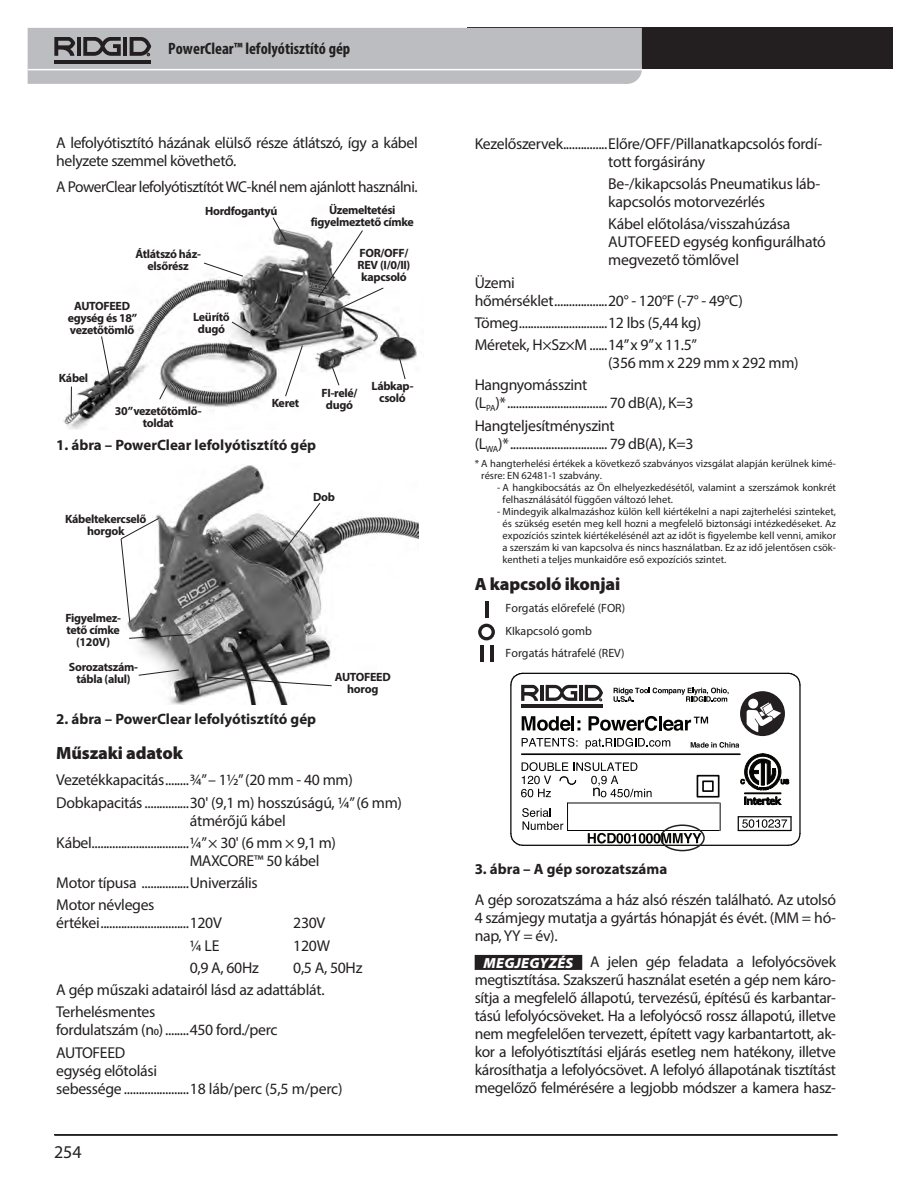
<style>
.page{position:relative;width:918px;height:1188px;background:#fff}
.page>*{position:absolute;margin:0;border:0;box-sizing:border-box;transform-origin:0 0}
.t1{font:18px "Myriad Pro";color:#231f20}
.Heading_2{font:900 17.7px "Myriad Pro";letter-spacing:-.01em;color:#231f20}
.t2{font:700 condensed 16.5px "Myriad Pro";color:#231f20}
.Body_Text{font:15.75px/18px "Myriad Pro";letter-spacing:-.02em;color:#231f20}
.Picture_Caption{font:700 15px "Myriad Pro";color:#231f20}
.t3{font:italic 900 14.7px "Myriad Pro";letter-spacing:.02em;color:#fff}
.t4{font:700 12px/12px "Myriad Pro";letter-spacing:-.025em;color:#231f20;text-align:center}
.t5{font:12px/22.5px "Myriad Pro";color:#231f20}
.Small_text{font:10.5px/12px "Myriad Pro";color:#231f20}
</style>
<div class="page">
<img style="left:63px;top:228px;width:354px;height:202px">
<svg style="left:203px;top:262px;width:41px;height:15px"></svg>
<svg style="left:101px;top:336px;width:11px;height:48px"></svg>
<svg style="left:71px;top:387px;width:1px;height:29px"></svg>
<svg style="left:231px;top:321px;width:22px;height:14px"></svg>
<svg style="left:159px;top:384px;width:9px;height:16px"></svg>
<svg style="left:272px;top:217px;width:15px;height:25px"></svg>
<svg style="left:331px;top:366px;width:9px;height:20px"></svg>
<svg style="left:398px;top:357px;width:8px;height:23px"></svg>
<svg style="left:285px;top:345px;width:18px;height:52px"></svg>
<svg style="left:313px;top:230px;width:71px;height:91px"></svg>
<img style="left:127px;top:465px;width:292px;height:240px">
<svg style="left:278px;top:502px;width:43px;height:56px"></svg>
<svg style="left:128px;top:634px;width:64px;height:5px"></svg>
<svg style="left:138px;top:669px;width:42px;height:7px"></svg>
<svg style="left:207px;top:677px;width:125px;height:10px"></svg>
<svg style="left:120px;top:517px;width:40px;height:106px"></svg>
<svg style="left:510px;top:672px;width:291px;height:175px"></svg>
<div style="left:660px;top:824px;width:45px;height:27px;border:2px solid #231f20;border-radius:50%"></div>
<hr style="left:485px;top:602px;width:3px;height:16px;background:#231f20">
<svg style="left:478px;top:624px;width:17px;height:16px"></svg>
<hr style="left:480px;top:646px;width:3px;height:16px;background:#231f20">
<hr style="left:490px;top:646px;width:3px;height:16px;background:#231f20">
<div style="left:475px;top:955px;width:107px;height:15px;background:#231f20"></div>
<hr style="left:55px;top:1134px;width:783px;height:2px;background:#231f20">
<div style="left:467px;top:28px;width:425px;height:41px;background:#231f20"></div>
<svg style="left:28px;top:28px;width:614px;height:56px;background:#b7b8bb"></svg>
<hr style="left:54px;top:1134px;width:783px;height:2px;background:#231f20">
<p class="t2" style="left:168px;top:38px;width:184px">PowerClear™ lefolyótisztító gép</p>
<p class="Body_Text" style="left:56px;top:133px;width:363px">A lefolyótisztító házának elülső része átlátszó, így a kábel helyzete szemmel követhető.</p>
<p class="Body_Text" style="left:56px;top:178px;width:362px">A PowerClear lefolyótisztítót WC-knél nem ajánlott használni.</p>
<p class="t4" style="left:205px;top:205px;width:74px">Hordfogantyú</p>
<p class="t4" style="left:136px;top:247px;width:67px">Átlátszó ház&shy;elsőrész</p>
<p class="t4" style="left:68px;top:299px;width:71px">AUTOFEED egység és 18” vezetőtömlő</p>
<p class="t4" style="left:193px;top:310px;width:38px">Leürítő dugó</p>
<p class="t4" style="left:311px;top:204px;width:105px">Üzemeltetési figyelmeztető címke</p>
<p class="t4" style="left:358px;top:247px;width:54px;text-align:left">FOR/OFF/<br>REV (I/0/II) kapcsoló</p>
<p class="t4" style="left:59px;top:371px;width:31px">Kábel</p>
<p class="t4" style="left:115px;top:404px;width:88px">30” vezetőtömlő&shy;toldat</p>
<p class="t4" style="left:272px;top:397px;width:29px">Keret</p>
<p class="t4" style="left:322px;top:387px;width:37px">FI-relé/ dugó</p>
<p class="t4" style="left:372px;top:380px;width:44px">Lábkap&shy;csoló</p>
<p class="Picture_Caption" style="left:56px;top:435px;width:262px">1. ábra – PowerClear lefolyótisztító gép</p>
<p class="t4" style="left:65px;top:512px;width:83px">Kábeltekercselő horgok</p>
<p class="t4" style="left:65px;top:612px;width:57px">Figyelmez&shy;tető címke (120V)</p>
<p class="t4" style="left:69px;top:661px;width:71px">Sorozatszám&shy;tábla (alul)</p>
<p class="t4" style="left:313px;top:490px;width:23px">Dob</p>
<p class="t4" style="left:335px;top:670px;width:57px">AUTOFEED horog</p>
<p class="Picture_Caption" style="left:56px;top:709px;width:262px">2. ábra – PowerClear lefolyótisztító gép</p>
<p class="Heading_2" style="left:56px;top:743px;width:128px">Műszaki adatok</p>
<p class="Body_Text" style="left:56px;top:771px;width:112px">Vezetékkapacitás.........</p>
<p class="Body_Text" style="left:190px;top:771px;width:165px">¾” – 1½” (20 mm - 40 mm)</p>
<p class="Body_Text" style="left:56px;top:793px;width:90px">Dobkapacitás................</p>
<p class="Body_Text" style="left:190px;top:793px;width:214px">30' (9,1 m) hosszúságú, ¼” (6 mm) átmérőjű kábel</p>
<p class="Body_Text" style="left:56px;top:833px;width:40px">Kábel.................................</p>
<p class="Body_Text" style="left:190px;top:833px;width:148px">¼” × 30' (6 mm × 9,1 m)<br>MAXCORE™ 50 kábel</p>
<p class="Body_Text" style="left:56px;top:874px;width:88px">Motor típusa .................</p>
<p class="Body_Text" style="left:190px;top:874px;width:70px">Univerzális</p>
<p class="Body_Text" style="left:56px;top:896px;width:100px">Motor névleges értékei...............................</p>
<p class="Body_Text" style="left:190px;top:914px;width:34px">120V</p>
<p class="Body_Text" style="left:293px;top:914px;width:34px">230V</p>
<p class="Body_Text" style="left:190px;top:936px;width:31px">¼ LE</p>
<p class="Body_Text" style="left:293px;top:936px;width:38px">120W</p>
<p class="Body_Text" style="left:190px;top:958px;width:71px">0,9 A, 60Hz</p>
<p class="Body_Text" style="left:293px;top:958px;width:71px">0,5 A, 50Hz</p>
<p class="Body_Text" style="left:56px;top:981px;width:269px">A gép műszaki adatairól lásd az adattáblát.</p>
<p class="Body_Text" style="left:56px;top:1003px;width:111px">Terhelésmentes fordulatszám (n0).........</p>
<p class="Body_Text" style="left:190px;top:1021px;width:89px">450 ford./perc</p>
<p class="Body_Text" style="left:56px;top:1043px;width:102px">AUTOFEED egység előtolási sebessége.......................</p>
<p class="Body_Text" style="left:190px;top:1079px;width:154px">18 láb/perc (5,5 m/perc)</p>
<p class="t1" style="left:54px;top:1140px;width:29px">254</p>
<p class="Body_Text" style="left:475px;top:134px;width:92px">Kezelőszervek................</p>
<p class="Body_Text" style="left:608px;top:134px;width:216px">Előre/OFF/Pillanatkapcsolós fordí&shy;tott forgásirány</p>
<p class="Body_Text" style="left:608px;top:175px;width:214px">Be-/kikapcsolás Pneumatikus láb&shy;kapcsolós motorvezérlés</p>
<p class="Body_Text" style="left:608px;top:215px;width:219px">Kábel előtolása/visszahúzása<br>AUTOFEED egység konfigurálható megvezető tömlővel</p>
<p class="Body_Text" style="left:475px;top:273px;width:83px">Üzemi hőmérséklet...................</p>
<p class="Body_Text" style="left:608px;top:291px;width:136px">20° - 120°F (-7° - 49°C)</p>
<p class="Body_Text" style="left:475px;top:313px;width:48px">Tömeg...............................</p>
<p class="Body_Text" style="left:608px;top:313px;width:95px">12 lbs (5,44 kg)</p>
<p class="Body_Text" style="left:608px;top:336px;width:192px;text-indent:-133px">Méretek, H×Sz×M....... 14” x 9” x 11.5”<br>(356 mm x 229 mm x 292 mm)</p>
<p class="Body_Text" style="left:475px;top:376px;width:114px">Hangnyomásszint (L<sub>PA</sub>)*...................................</p>
<p class="Body_Text" style="left:610px;top:394px;width:86px">70 dB(A), K=3</p>
<p class="Body_Text" style="left:475px;top:416px;width:142px">Hangteljesítményszint (L<sub>WA</sub>)*..................................</p>
<p class="Body_Text" style="left:610px;top:434px;width:86px">79 dB(A), K=3</p>
<p class="Small_text" style="left:481px;top:458px;width:356px;text-indent:-7px">* A hangterhelési értékek a következő szabványos vizsgálat alapján kerülnek kimé&shy;résre: EN 62481-1 szabvány.</p>
<p class="Small_text" style="left:503px;top:482px;width:335px;text-indent:-5px">- A hangkibocsátás az Ön elhelyezkedésétől, valamint a szerszámok konkrét felhasználásától függően változó lehet.</p>
<p class="Small_text" style="left:503px;top:506px;width:335px;text-align:justify;text-indent:-5px">- Mindegyik alkalmazáshoz külön kell kiértékelni a napi zajterhelési szinteket, és szükség esetén meg kell hozni a megfelelő biztonsági intézkedéseket. Az expozíciós szintek kiértékelésénél azt az időt is figyelembe kell venni, amikor a szerszám ki van kapcsolva és nincs használatban. Ez az idő jelentősen csök&shy;kentheti a teljes munkaidőre eső expozíciós szintet.</p>
<p class="Heading_2" style="left:475px;top:574px;width:147px">A kapcsoló ikonjai</p>
<p class="t5" style="left:506px;top:597px;width:121px">Forgatás előrefelé (FOR)<br>KIkapcsoló gomb<br>Forgatás hátrafelé (REV)</p>
<p class="Picture_Caption" style="left:475px;top:859px;width:194px">3. ábra – A gép sorozatszáma</p>
<p class="Body_Text" style="left:475px;top:890px;width:363px;text-align:justify">A gép sorozatszáma a ház alsó részén található. Az utolsó 4 számjegy mutatja a gyártás hónapját és évét. (MM = hó&shy;nap, YY = év).</p>
<p class="t3" style="left:484px;top:955px;width:91px">MEGJEGYZÉS</p>
<p class="Body_Text" style="left:475px;top:953px;width:363px;text-align:justify;text-indent:115px">A jelen gép feladata a lefolyócsövek megtisztítása. Szakszerű használat esetén a gép nem káro&shy;sítja a megfelelő állapotú, tervezésű, építésű és karbantar&shy;tású lefolyócsöveket. Ha a lefolyócső rossz állapotú, illetve nem megfelelően tervezett, épített vagy karbantartott, ak&shy;kor a lefolyótisztítási eljárás esetleg nem hatékony, illetve károsíthatja a lefolyócsövet. A lefolyó állapotának tisztítást megelőző felmérésére a legjobb módszer a kamera hasz-</p>
</div>
